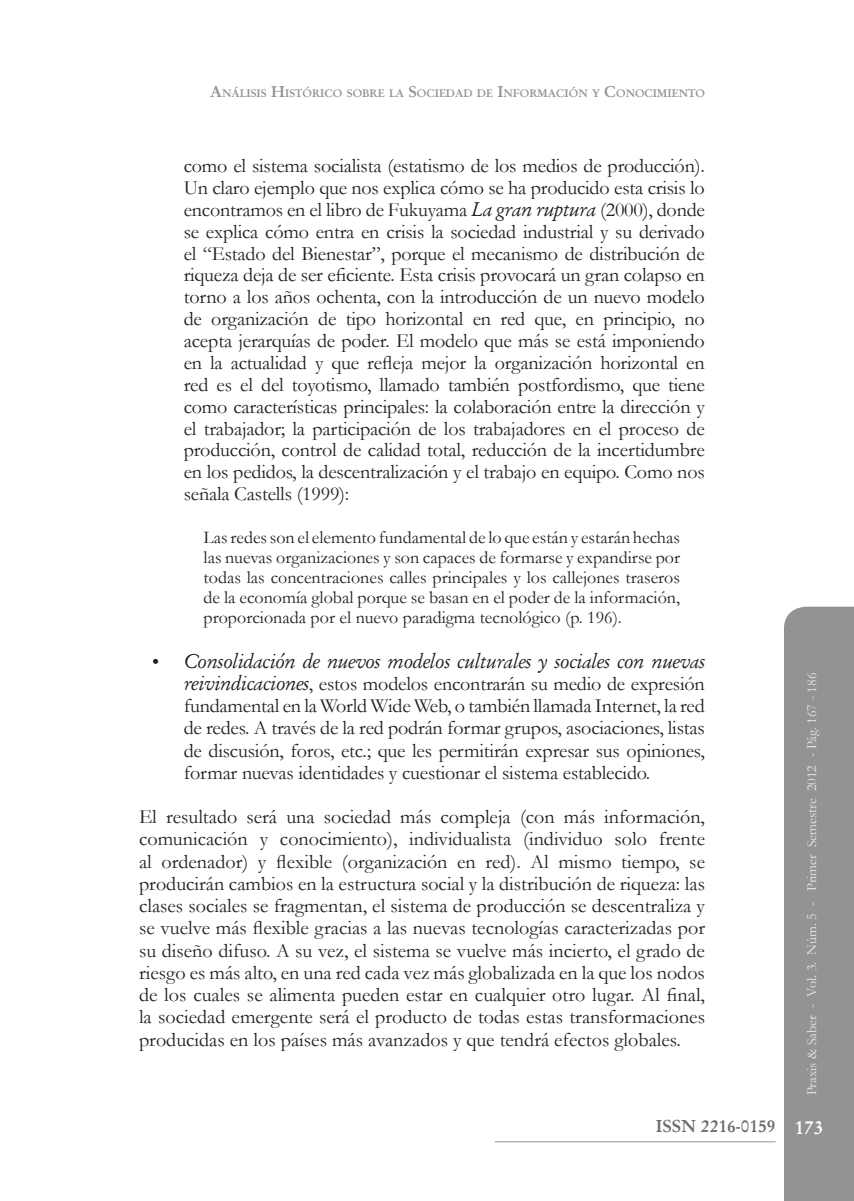
<style>
.page{position:relative;width:854px;height:1201px;background:#fff}
.page>*{position:absolute;margin:0;border:0;box-sizing:border-box;transform-origin:0 0}
.t1{font:20.12px/21.9px "Garamond";letter-spacing:-.01em;color:#231f20;text-align:justify}
.t2{font:18.03px/20.1px "Garamond";color:#231f20;text-align:justify}
.t3{font:700 17.5px "Garamond";color:#6c6d70}
.t4{font:14px "Garamond";color:#e6e7e9}
.t5{font:700 11.03px "Garamond";color:#939395}
.s1{font-size:15.75px}
.s2{font-style:italic}
.s3{font-size:19.25px;color:#fff}
</style>
<div class="page">
<div style="left:784px;top:606px;width:69px;height:594px;background:#939395"></div>
<hr style="left:494px;top:1141px;width:281px;height:1px;background:#939395">
<p class="t5" style="left:210px;top:86px;width:496px"><span class="s1">A</span>NÁLISIS <span class="s1">H</span>ISTÓRICO SOBRE LA <span class="s1">S</span>OCIEDAD DE <span class="s1">I</span>NFORMACIÓN Y <span class="s1">C</span>ONOCIMIENTO</p>
<p class="t1" style="left:184px;top:154px;width:522px">como el sistema socialista (estatismo de los medios de producción).<br>Un claro ejemplo que nos explica cómo se ha producido esta crisis lo encontramos en el libro de Fukuyama <span class="s2">La gran ruptura</span> (2000), donde se explica cómo entra en crisis la sociedad industrial y su derivado el “Estado del Bienestar”, porque el mecanismo de distribución de riqueza deja de ser eficiente. Esta crisis provocará un gran colapso en torno a los años ochenta, con la introducción de un nuevo modelo de organización de tipo horizontal en red que, en principio, no acepta jerarquías de poder. El modelo que más se está imponiendo en la actualidad y que refleja mejor la organización horizontal en red es el del toyotismo, llamado también postfordismo, que tiene como características principales: la colaboración entre la dirección y el trabajador; la participación de los trabajadores en el proceso de producción, control de calidad total, reducción de la incertidumbre en los pedidos, la descentralización y el trabajo en equipo. Como nos señala Castells (1999):</p>
<p class="t2" style="left:203px;top:526px;width:478px">Las redes son el elemento fundamental de lo que están y estarán hechas las nuevas organizaciones y son capaces de formarse y expandirse por todas las concentraciones calles principales y los callejones traseros de la economía global porque se basan en el poder de la información, proporcionada por el nuevo paradigma tecnológico (p. 196).</p>
<p class="t1" style="left:184px;top:649px;width:522px;text-indent:-31px">• <span class="s2">Consolidación de nuevos modelos culturales y sociales con nuevas reivindicaciones</span>, estos modelos encontrarán su medio de expresión fundamental en la World Wide Web, o también llamada Internet, la red de redes. A través de la red podrán formar grupos, asociaciones, listas de discusión, foros, etc.; que les permitirán expresar sus opiniones, formar nuevas identidades y cuestionar el sistema establecido.</p>
<p class="t1" style="left:139px;top:805px;width:567px">El resultado será una sociedad más compleja (con más información, comunicación y conocimiento), individualista (individuo solo frente al ordenador) y flexible (organización en red). Al mismo tiempo, se producirán cambios en la estructura social y la distribución de riqueza: las clases sociales se fragmentan, el sistema de producción se descentraliza y se vuelve más flexible gracias a las nuevas tecnologías caracterizadas por su diseño difuso. A su vez, el sistema se vuelve más incierto, el grado de riesgo es más alto, en una red cada vez más globalizada en la que los nodos de los cuales se alimenta pueden estar en cualquier otro lugar. Al final, la sociedad emergente será el producto de todas estas transformaciones producidas en los países más avanzados y que tendrá efectos globales.</p>
<p class="t4" style="left:802px;top:757px;width:86px;rotate:-90deg">- Pág. 167 - 186</p>
<p class="t4" style="left:802px;top:1095px;width:332px;rotate:-90deg">Praxis &amp; Saber - Vol. 3. Núm. 5 - Primer Semestre 2012</p>
<p class="t3" style="left:655px;top:1115px;width:169px">ISSN 2216-0159 <span class="s3">173</span></p>
</div>
